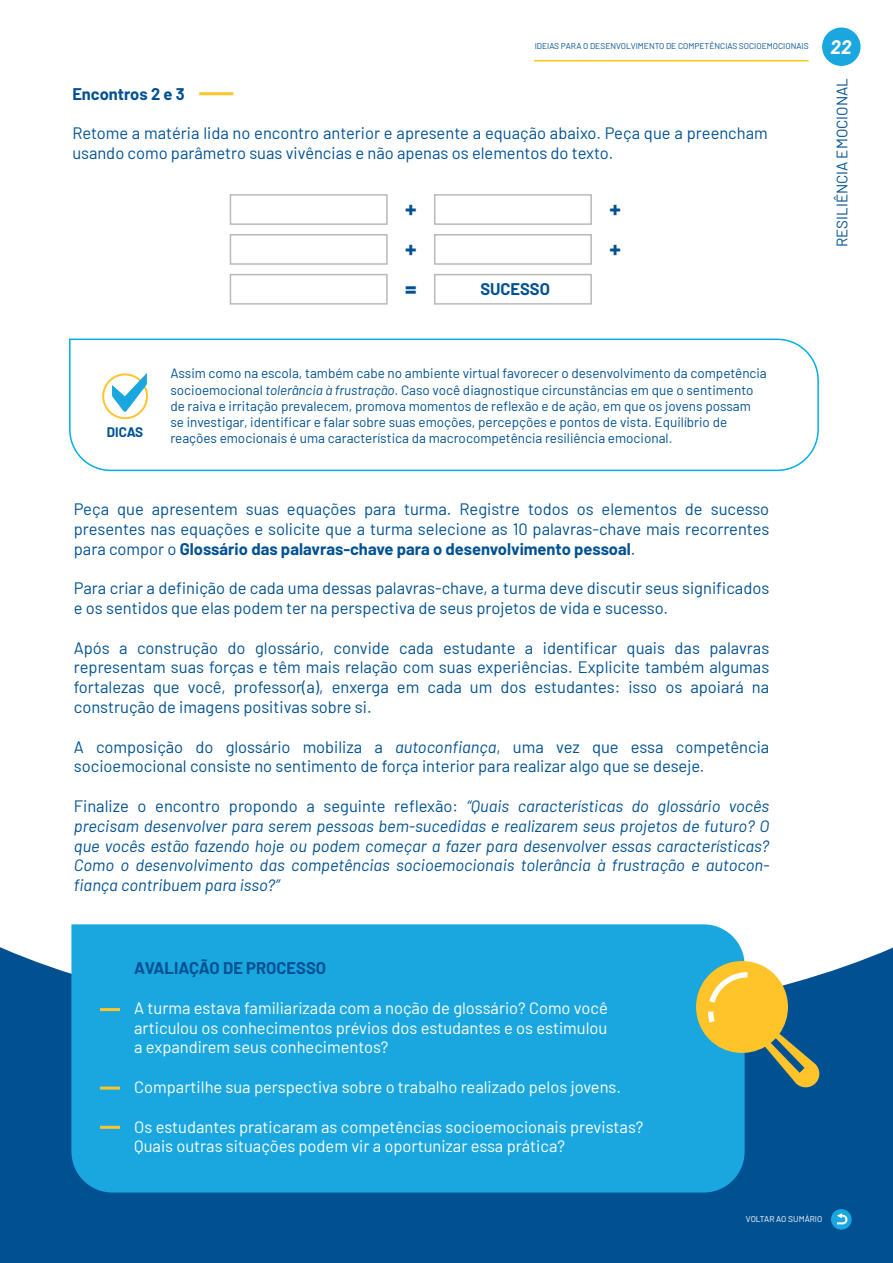
<style>
.page{position:relative;width:893px;height:1263px;background:#fff}
.page>*{position:absolute;margin:0;border:0;box-sizing:border-box;transform-origin:0 0}
.t1{font:700 23.7px "Barlow";color:#015192}
.t2{font:italic 700 19.05px "Barlow";color:#fff}
.t3{font:16.5px/19.8px "Barlow";color:#015192}
.t4{font:italic 16.5px/19.8px "Barlow";color:#015192;text-align:justify}
.t5{font:16.5px/19.8px "Barlow";color:#fff;text-align:justify}
.t6{font:700 16.5px "Barlow";color:#015192}
.t7{font:15.15px "Barlow";color:#015192}
.t8{font:13.5px/16.2px "Barlow";color:#015192}
.t9{font:700 13.5px "Barlow";letter-spacing:-.01em;color:#015192}
.t10{font:8.4px "Barlow";color:#015192}
.t11{font:8.4px "Barlow";color:#fff}
.s1{font-style:italic}
.s2{font-weight:700}
.s3{font-style:normal}
</style>
<div class="page">
<div style="left:230px;top:194px;width:158px;height:31px;background:#fff;border:2px solid #b8b9bc"></div>
<div style="left:434px;top:194px;width:158px;height:31px;background:#fff;border:2px solid #b8b9bc"></div>
<div style="left:230px;top:234px;width:158px;height:31px;background:#fff;border:2px solid #b8b9bc"></div>
<div style="left:434px;top:234px;width:158px;height:31px;background:#fff;border:2px solid #b8b9bc"></div>
<div style="left:230px;top:274px;width:158px;height:31px;background:#fff;border:2px solid #b8b9bc"></div>
<div style="left:434px;top:274px;width:158px;height:31px;background:#fff;border:2px solid #b8b9bc"></div>
<hr style="left:199px;top:92px;width:34px;height:3px;background:#fec42a">
<hr style="left:534px;top:60px;width:275px;height:1px;background:#feca0a">
<div style="left:0;top:947px;width:893px;height:316px;background:#015192"></div>
<div style="left:822px;top:28px;width:38px;height:38px;background:#1aa7e0;border-radius:50%"></div>
<svg style="left:69px;top:338px;width:750px;height:134px"></svg>
<svg style="left:102px;top:373px;width:46px;height:46px"></svg>
<div style="left:71px;top:924px;width:674px;height:268px;background:#1aa7e0"></div>
<svg style="left:692px;top:961px;width:129px;height:128px"></svg>
<hr style="left:100px;top:1008px;width:20px;height:3px;background:#fec42a">
<hr style="left:100px;top:1086px;width:20px;height:3px;background:#fec42a">
<hr style="left:100px;top:1126px;width:20px;height:3px;background:#fec42a">
<div style="left:831px;top:1209px;width:21px;height:21px;background:#1aa7e0;border-radius:50%"></div>
<svg style="left:837px;top:1213px;width:10px;height:11px"></svg>
<p class="t10" style="left:535px;top:40px;width:275px">IDEIAS PARA O DESENVOLVIMENTO DE COMPETÊNCIAS SOCIOEMOCIONAIS</p>
<p class="t6" style="left:72px;top:81px;width:114px">Encontros 2 e 3</p>
<p class="t3" style="left:72px;top:122px;width:697px">Retome a matéria lida no encontro anterior e apresente a equação abaixo. Peça que a preencham usando como parâmetro suas vivências e não apenas os elementos do texto.</p>
<h1 class="t1" style="left:405px;top:191px;width:13px">+</h1>
<h1 class="t1" style="left:609px;top:191px;width:13px">+</h1>
<h1 class="t1" style="left:405px;top:231px;width:13px">+</h1>
<h1 class="t1" style="left:609px;top:231px;width:13px">+</h1>
<h1 class="t1" style="left:405px;top:271px;width:13px">=</h1>
<p class="t6" style="left:480px;top:277px;width:71px">SUCESSO</p>
<p class="t2" style="left:831px;top:33px;width:22px">22</p>
<p class="t7" style="left:831px;top:247px;width:171px;rotate:-90deg">RESILIÊNCIA EMOCIONAL</p>
<p class="t9" style="left:107px;top:422px;width:38px">DICAS</p>
<p class="t8" style="left:170px;top:364px;width:598px">Assim como na escola, também cabe no ambiente virtual favorecer o desenvolvimento da competência socioemocional <span class="s1">tolerância à frustração</span>. Caso você diagnostique circunstâncias em que o sentimento de raiva e irritação prevalecem, promova momentos de reflexão e de ação, em que os jovens possam se investigar, identificar e falar sobre suas emoções, percepções e pontos de vista. Equilíbrio de reações emocionais é uma característica da macrocompetência resiliência emocional.</p>
<p class="t3" style="left:74px;top:498px;width:697px;text-align:justify">Peça que apresentem suas equações para turma. Registre todos os elementos de sucesso presentes nas equações e solicite que a turma selecione as 10 palavras-chave mais recorrentes para compor o <span class="s2">Glossário das palavras-chave para o desenvolvimento pessoal</span>.</p>
<p class="t3" style="left:74px;top:577px;width:697px">Para criar a definição de cada uma dessas palavras-chave, a turma deve discutir seus significados e os sentidos que elas podem ter na perspectiva de seus projetos de vida e sucesso.</p>
<p class="t3" style="left:74px;top:636px;width:697px;text-align:justify">Após a construção do glossário, convide cada estudante a identificar quais das palavras representam suas forças e têm mais relação com suas experiências. Explicite também algumas fortalezas que você, professor(a), enxerga em cada um dos estudantes: isso os apoiará na construção de imagens positivas sobre si.</p>
<p class="t3" style="left:74px;top:735px;width:697px">A composição do glossário mobiliza a <span class="s1">autoconfiança</span>, uma vez que essa competência socioemocional consiste no sentimento de força interior para realizar algo que se deseje.</p>
<p class="t4" style="left:74px;top:795px;width:697px"><span class="s3">Finalize o encontro propondo a seguinte reflexão:</span> “Quais características do glossário vocês precisam desenvolver para serem pessoas bem-sucedidas e realizarem seus projetos de futuro? O que vocês estão fazendo hoje ou podem começar a fazer para desenvolver essas características?<br>Como o desenvolvimento das competências socioemocionais tolerância à frustração e autocon&shy;fiança contribuem para isso?”</p>
<p class="t6" style="left:134px;top:956px;width:193px">AVALIAÇÃO DE PROCESSO</p>
<p class="t5" style="left:134px;top:997px;width:475px">A turma estava familiarizada com a noção de glossário? Como você articulou os conhecimentos prévios dos estudantes e os estimulou a expandirem seus conhecimentos?</p>
<p class="t5" style="left:134px;top:1076px;width:488px">Compartilhe sua perspectiva sobre o trabalho realizado pelos jovens.</p>
<p class="t5" style="left:134px;top:1115px;width:511px">Os estudantes praticaram as competências socioemocionais previstas?<br>Quais outras situações podem vir a oportunizar essa prática?</p>
<p class="t11" style="left:746px;top:1212px;width:78px">VOLTAR AO SUMÁRIO</p>
</div>
